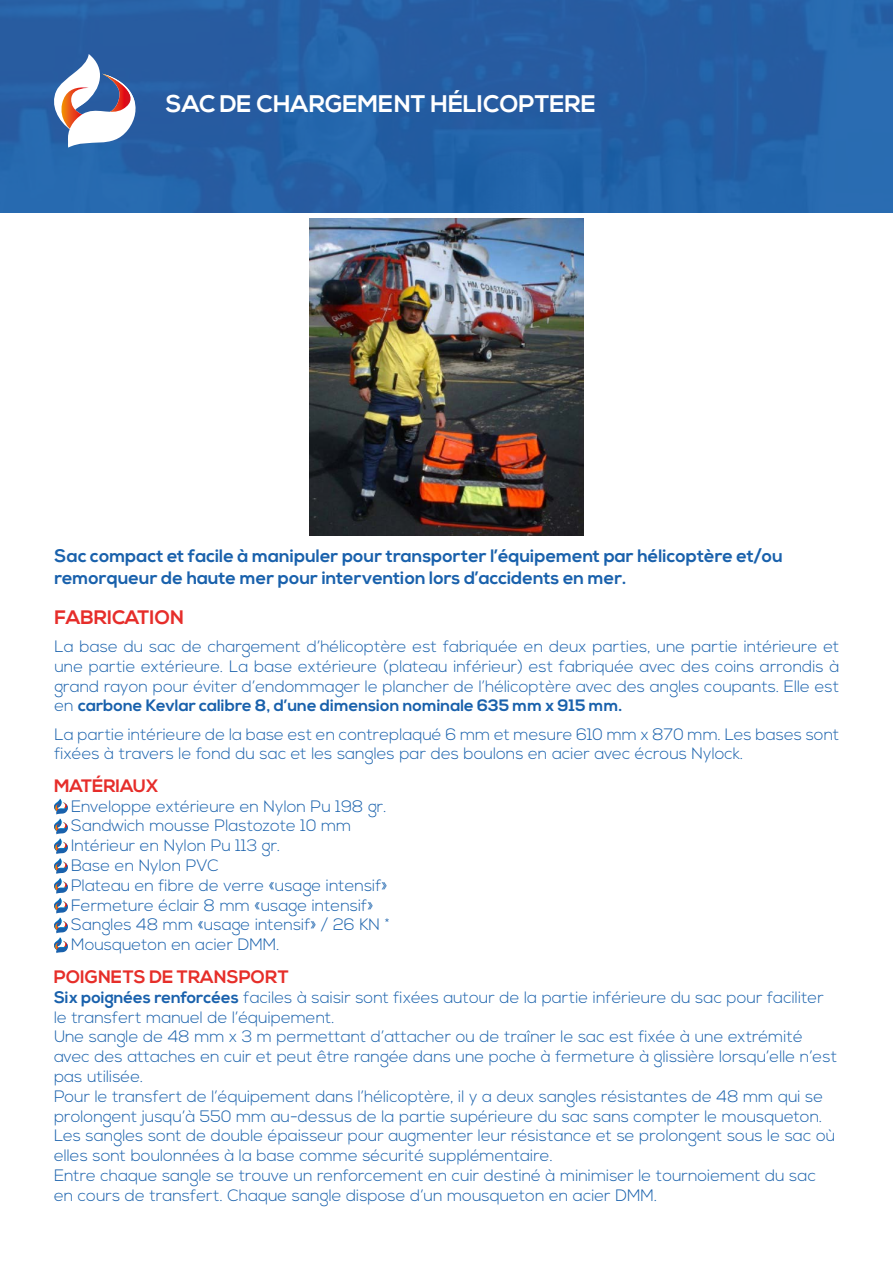
<style>
.page{position:relative;width:893px;height:1263px;background:#fff}
.page>*{position:absolute;margin:0;border:0;box-sizing:border-box;transform-origin:0 0}
.t1{font:700 24px "Nexa";color:#fff}
.t2{font:700 19.5px "Nexa";color:#e62d2a}
.t3{font:700 18px/21.6px "Nexa";color:#1961ac}
.t4{font:700 18px "Nexa";color:#e62e29}
.t5{font:700 18px "Nexa";color:#e62d2a}
.t6{font:300 16.5px/19.8px "Nexa";color:#1961ac}
.s1{font-weight:700}
</style>
<div class="page">
<img style="left:0;top:0;width:893px;height:213px">
<svg style="left:50px;top:54px;width:97px;height:97px"></svg>
<svg style="left:54px;top:798px;width:14px;height:155px"></svg>
<img style="left:309px;top:218px;width:274px;height:318px">
<h1 class="t1" style="left:166px;top:90px;width:431px">SAC DE CHARGEMENT HÉLICOPTERE</h1>
<p class="t3" style="left:54px;top:546px;width:730px">Sac compact et facile à manipuler pour transporter l’équipement par hélicoptère et/ou remorqueur de haute mer pour intervention lors d’accidents en mer.</p>
<p class="t2" style="left:54px;top:606px;width:131px">FABRICATION</p>
<p class="t6" style="left:54px;top:637px;width:786px;text-align:justify">La base du sac de chargement d’hélicoptère est fabriquée en deux parties, une partie intérieure et une partie extérieure. La base extérieure (plateau inférieur) est fabriquée avec des coins arrondis à grand rayon pour éviter d’endommager le plancher de l’hélicoptère avec des angles coupants. Elle est en <span class="s1">carbone Kevlar calibre 8, d’une dimension nominale 635 mm x 915 mm.</span></p>
<p class="t6" style="left:54px;top:725px;width:786px">La partie intérieure de la base est en contreplaqué 6 mm et mesure 610 mm x 870 mm. Les bases sont fixées à travers le fond du sac et les sangles par des boulons en acier avec écrous Nylock.</p>
<p class="t5" style="left:54px;top:775px;width:106px">MATÉRIAUX</p>
<p class="t6" style="left:71px;top:797px;width:320px">Enveloppe extérieure en Nylon Pu 198 gr.<br>Sandwich mousse Plastozote 10 mm<br>Intérieur en Nylon Pu 113 gr.<br>Base en Nylon PVC<br>Plateau en fibre de verre «usage intensif»<br>Fermeture éclair 8 mm «usage intensif»<br>Sangles 48 mm «usage intensif» / 26 KN *<br>Mousqueton en acier DMM.</p>
<p class="t4" style="left:54px;top:966px;width:236px">POIGNETS DE TRANSPORT</p>
<p class="t6" style="left:54px;top:988px;width:785px"><span class="s1">Six poignées renforcées</span> faciles à saisir sont fixées autour de la partie inférieure du sac pour faciliter le transfert manuel de l’équipement.<br>Une sangle de 48 mm x 3 m permettant d’attacher ou de traîner le sac est fixée à une extrémité avec des attaches en cuir et peut être rangée dans une poche à fermeture à glissière lorsqu’elle n’est pas utilisée.<br>Pour le transfert de l’équipement dans l’hélicoptère, il y a deux sangles résistantes de 48 mm qui se prolongent jusqu’à 550 mm au-dessus de la partie supérieure du sac sans compter le mousqueton.<br>Les sangles sont de double épaisseur pour augmenter leur résistance et se prolongent sous le sac où elles sont boulonnées à la base comme sécurité supplémentaire.<br>Entre chaque sangle se trouve un renforcement en cuir destiné à minimiser le tournoiement du sac en cours de transfert. Chaque sangle dispose d’un mousqueton en acier DMM.</p>
</div>
